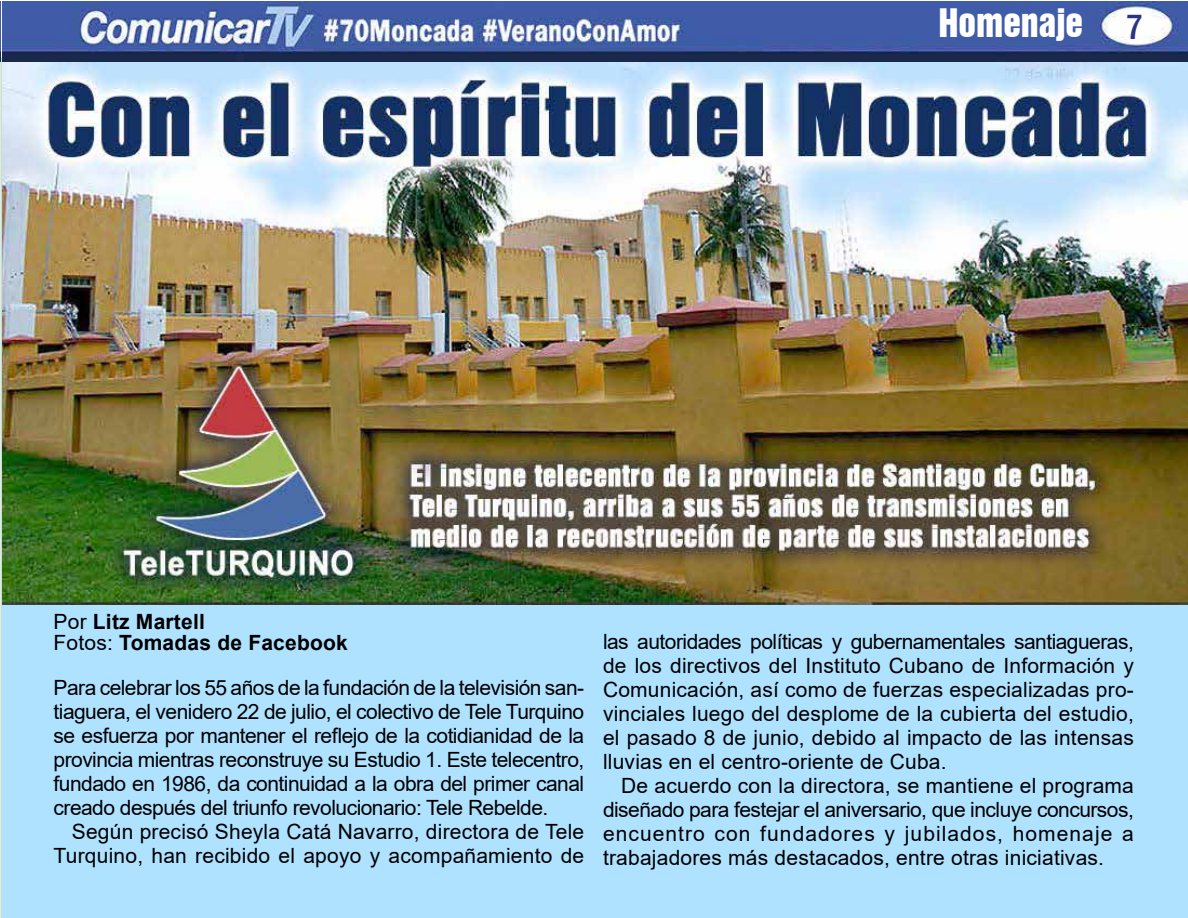
<style>
.page{position:relative;width:1188px;height:918px;background:#fff}
.page>*{position:absolute;margin:0;border:0;box-sizing:border-box;transform-origin:0 0}
.t1{font:36px "Swiss 921 BT Regular A";color:#fff}
.t2{font:500 condensed 36px "Franklin Gothic";color:#283583}
.t3{font:21px/24px "Arial";letter-spacing:.01em;color:#000;text-align:justify}
.t4{font:700 21px/21px "Arial";letter-spacing:.01em;color:#000}
.s1{font-weight:400}
</style>
<div class="page">
<div style="left:0;top:58px;width:1188px;height:860px;background:#afe2ff"></div>
<img style="left:0;top:1px;width:1px;height:61px">
<img style="left:3px;top:1px;width:1185px;height:604px">
<h1 class="t1" style="left:938px;top:-1px;width:146px">Homenaje</h1>
<h1 class="t2" style="left:1125px;top:3px;width:20px">7</h1>
<p class="t4" style="left:54px;top:611px;width:296px"><span class="s1">Por</span> Litz Martell<br><span class="s1">Fotos:</span> Tomadas de Facebook</p>
<p class="t3" style="left:54px;top:675px;width:532px">Para celebrar los 55 años de la fundación de la televisión san&shy;tiaguera, el venidero 22 de julio, el colectivo de Tele Turquino se esfuerza por mantener el reflejo de la cotidianidad de la provincia mientras reconstruye su Estudio 1. Este telecentro, fundado en 1986, da continuidad a la obra del primer canal creado después del triunfo revolucionario: Tele Rebelde.</p>
<p class="t3" style="left:54px;top:819px;width:532px;text-align:right">Según precisó Sheyla Catá Navarro, directora de Tele<br>Turquino, han recibido el apoyo y acompañamiento de</p>
<p class="t3" style="left:603px;top:629px;width:532px">las autoridades políticas y gubernamentales santiagueras, de los directivos del Instituto Cubano de Información y Comunicación, así como de fuerzas especializadas pro&shy;vinciales luego del desplome de la cubierta del estudio, el pasado 8 de junio, debido al impacto de las intensas lluvias en el centro-oriente de Cuba.</p>
<p class="t3" style="left:603px;top:773px;width:532px;text-indent:18px">De acuerdo con la directora, se mantiene el programa diseñado para festejar el aniversario, que incluye concursos, encuentro con fundadores y jubilados, homenaje a trabajadores más destacados, entre otras iniciativas.</p>
</div>
